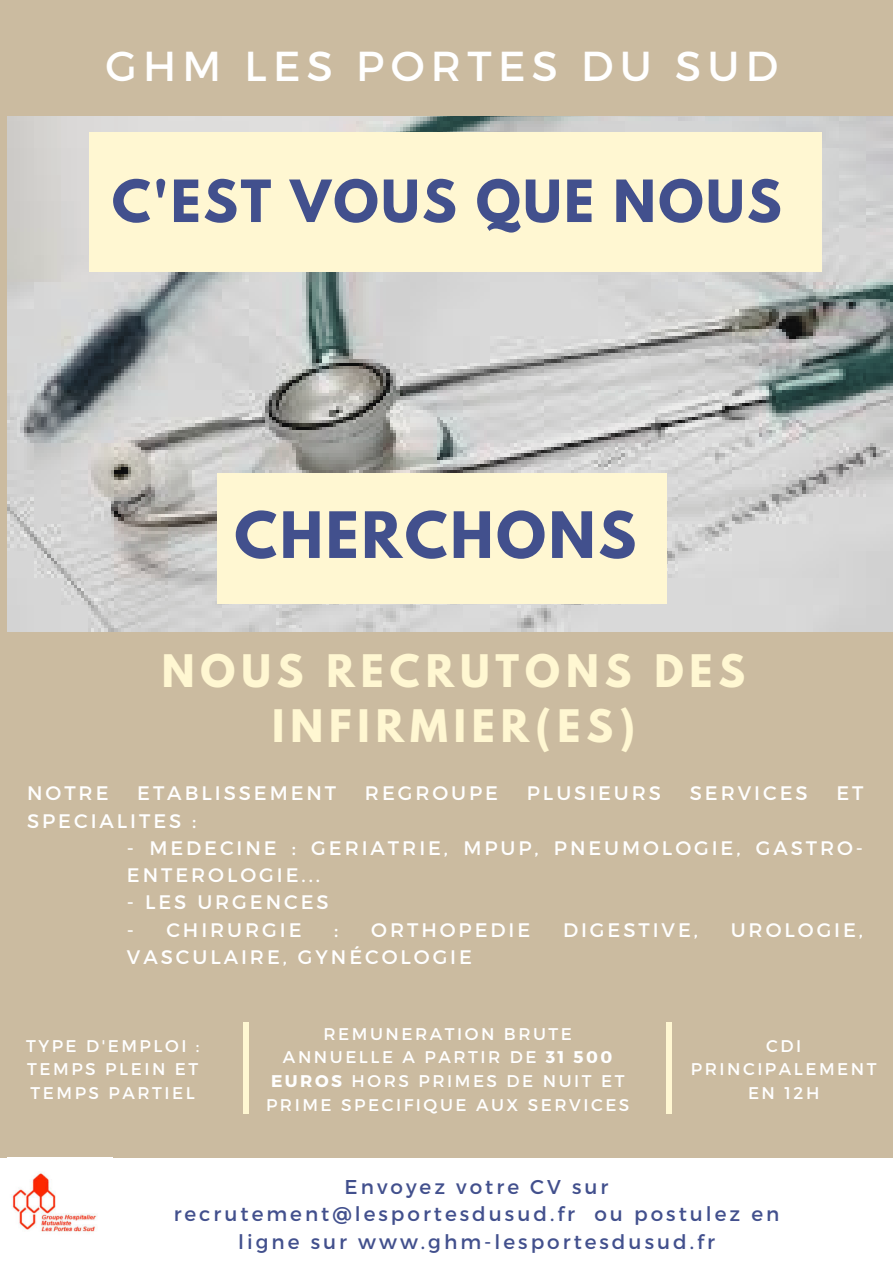
<style>
.page{position:relative;width:893px;height:1263px;background:#cbbba0}
.page>*{position:absolute;margin:0;border:0;box-sizing:border-box;transform-origin:0 0}
.t1{font:700 56.55px "League Spartan";letter-spacing:.05em;color:#42508d}
.t2{font:700 51.53px "League Spartan";letter-spacing:.05em;color:#42508d}
.t3{font:41.85px "Montserrat";letter-spacing:.15em;color:#fff}
.t4{font:700 39.75px/55.1px "League Spartan";letter-spacing:.15em;color:#fff7d2;text-align:center}
.t5{font:20.02px/27.6px "Montserrat";letter-spacing:.15em;color:#42508d;text-align:center}
.t6{font:19.58px/27.3px "Montserrat";letter-spacing:.15em;color:#fff}
.t7{font:16.95px/23.6px "Montserrat";letter-spacing:.15em;color:#fff;text-align:center}
.s1{font-weight:700}
</style>
<div class="page">
<img style="left:7px;top:117px;width:886px;height:515px">
<div style="left:89px;top:132px;width:732px;height:140px;background:#fff7d2"></div>
<div style="left:217px;top:473px;width:449px;height:130px;background:#fff7d2"></div>
<div style="left:0;top:1158px;width:893px;height:105px;background:#fff"></div>
<div style="left:666px;top:1023px;width:5px;height:91px;background:#fff7d2"></div>
<div style="left:243px;top:1023px;width:5px;height:91px;background:#fff7d2"></div>
<img style="left:12px;top:1172px;width:85px;height:60px">
<p class="t3" style="left:105px;top:39px;width:674px">GHM LES PORTES DU SUD</p>
<p class="t2" style="left:112px;top:176px;width:671px">C'EST VOUS QUE NOUS</p>
<p class="t1" style="left:234px;top:507px;width:403px">CHERCHONS</p>
<p class="t4" style="left:162px;top:648px;width:585px">NOUS RECRUTONS DES<br>INFIRMIER(ES)</p>
<p class="t6" style="left:27px;top:779px;width:83px">NOTRE</p>
<p class="t6" style="left:137px;top:779px;width:200px">ETABLISSEMENT</p>
<p class="t6" style="left:365px;top:779px;width:135px">REGROUPE</p>
<p class="t6" style="left:527px;top:779px;width:136px">PLUSIEURS</p>
<p class="t6" style="left:690px;top:779px;width:119px">SERVICES</p>
<p class="t6" style="left:836px;top:779px;width:29px">ET</p>
<p class="t6" style="left:27px;top:806px;width:171px">SPECIALITES :</p>
<p class="t6" style="left:127px;top:833px;width:737px">- MEDECINE : GERIATRIE, MPUP, PNEUMOLOGIE, GASTRO-<br>ENTEROLOGIE...</p>
<p class="t6" style="left:127px;top:888px;width:203px">- LES URGENCES</p>
<p class="t6" style="left:127px;top:915px;width:176px">- CHIRURGIE</p>
<p class="t6" style="left:334px;top:915px;width:6px">:</p>
<p class="t6" style="left:371px;top:915px;width:160px">ORTHOPEDIE</p>
<p class="t6" style="left:563px;top:915px;width:136px">DIGESTIVE,</p>
<p class="t6" style="left:730px;top:915px;width:134px">UROLOGIE,</p>
<p class="t6" style="left:127px;top:942px;width:346px">VASCULAIRE, GYNÉCOLOGIE</p>
<p class="t7" style="left:26px;top:1033px;width:175px;text-align:justify">TYPE D'EMPLOI :<br>TEMPS PLEIN ET TEMPS PARTIEL</p>
<p class="t7" style="left:266px;top:1021px;width:365px">REMUNERATION BRUTE<br>ANNUELLE A PARTIR DE <span class="s1">31 500<br>EUROS</span> HORS PRIMES DE NUIT ET<br>PRIME SPECIFIQUE AUX SERVICES</p>
<p class="t7" style="left:691px;top:1033px;width:187px">CDI<br>PRINCIPALEMENT<br>EN 12H</p>
<p class="t5" style="left:174px;top:1172px;width:607px">Envoyez votre CV sur recrutement@lesportesdusud.fr ou postulez en ligne sur www.ghm-lesportesdusud.fr</p>
</div>
